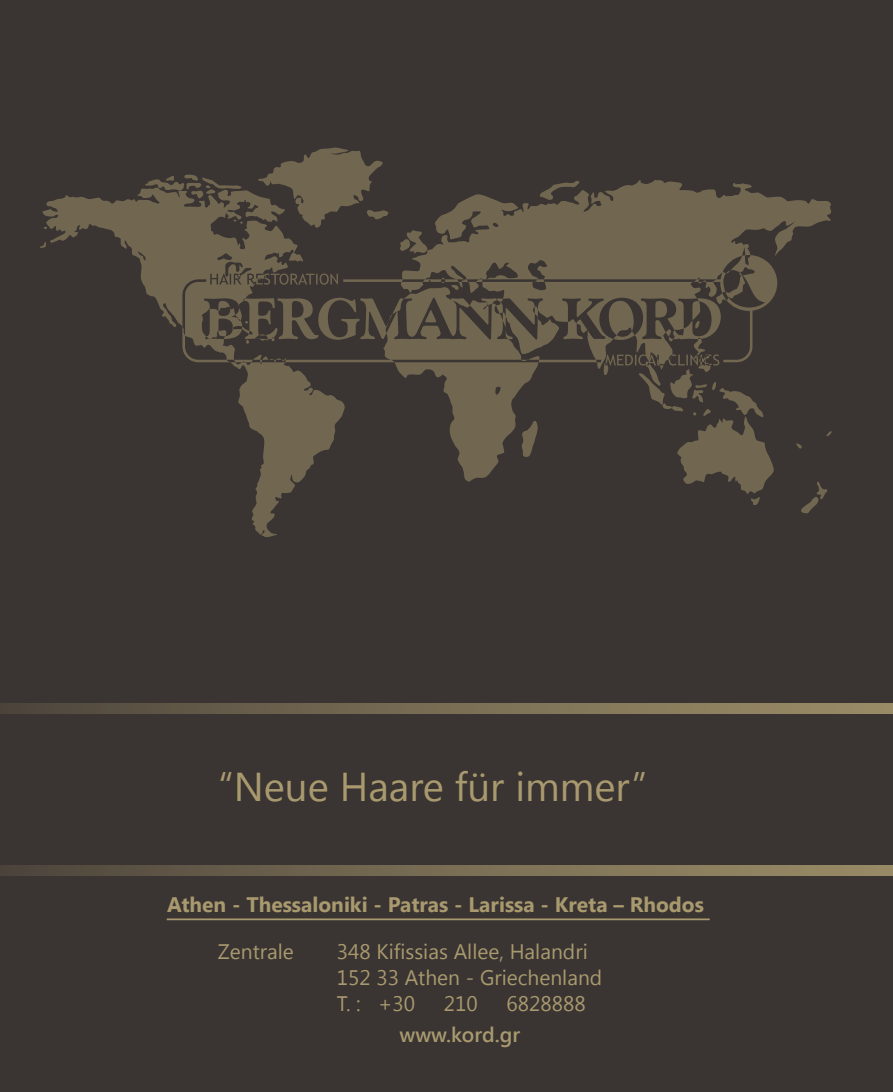
<style>
.page{position:relative;width:893px;height:1092px;background:#fff}
.page>*{position:absolute;margin:0;border:0;box-sizing:border-box;transform-origin:0 0}
.t1{font:40.25px "Segoe UI";color:#a8996e}
.t2{font:21px/26.2px "Segoe UI";color:#a8996e}
.t3{font:700 21px "Segoe UI";color:#a8996e}
.t4{font:600 21px "Segoe UI";color:#a8996e}
</style>
<div class="page">
<div style="left:0;top:0;width:893px;height:1091px;background:#3a3432"></div>
<svg style="left:145px;top:147px;width:686px;height:151px"></svg>
<svg style="left:40px;top:188px;width:706px;height:175px;fill:#716750"></svg>
<svg style="left:206px;top:298px;width:626px;height:239px"></svg>
<hr style="left:167px;top:918px;width:543px;height:2px;background:#a8996e">
<svg style="left:0;top:865px;width:893px;height:10px;background:#766b52"></svg>
<svg style="left:0;top:703px;width:893px;height:10px;background:#766b53"></svg>
<h1 class="t1" style="left:219px;top:758px;width:430px">“Neue Haare für immer”</h1>
<p class="t3" style="left:167px;top:889px;width:538px">Athen - Thessaloniki - Patras - Larissa - Kreta – Rhodos</p>
<p class="t2" style="left:337px;top:936px;width:267px">348 Kifissias Allee, Halandri<br>152 33 Athen - Griechenland<br>T. : +30</p>
<p class="t2" style="left:218px;top:937px;width:78px">Zentrale</p>
<p class="t2" style="left:444px;top:989px;width:35px">210</p>
<p class="t2" style="left:507px;top:989px;width:81px">6828888</p>
<p class="t4" style="left:399px;top:1020px;width:122px">www.kord.gr</p>
</div>
